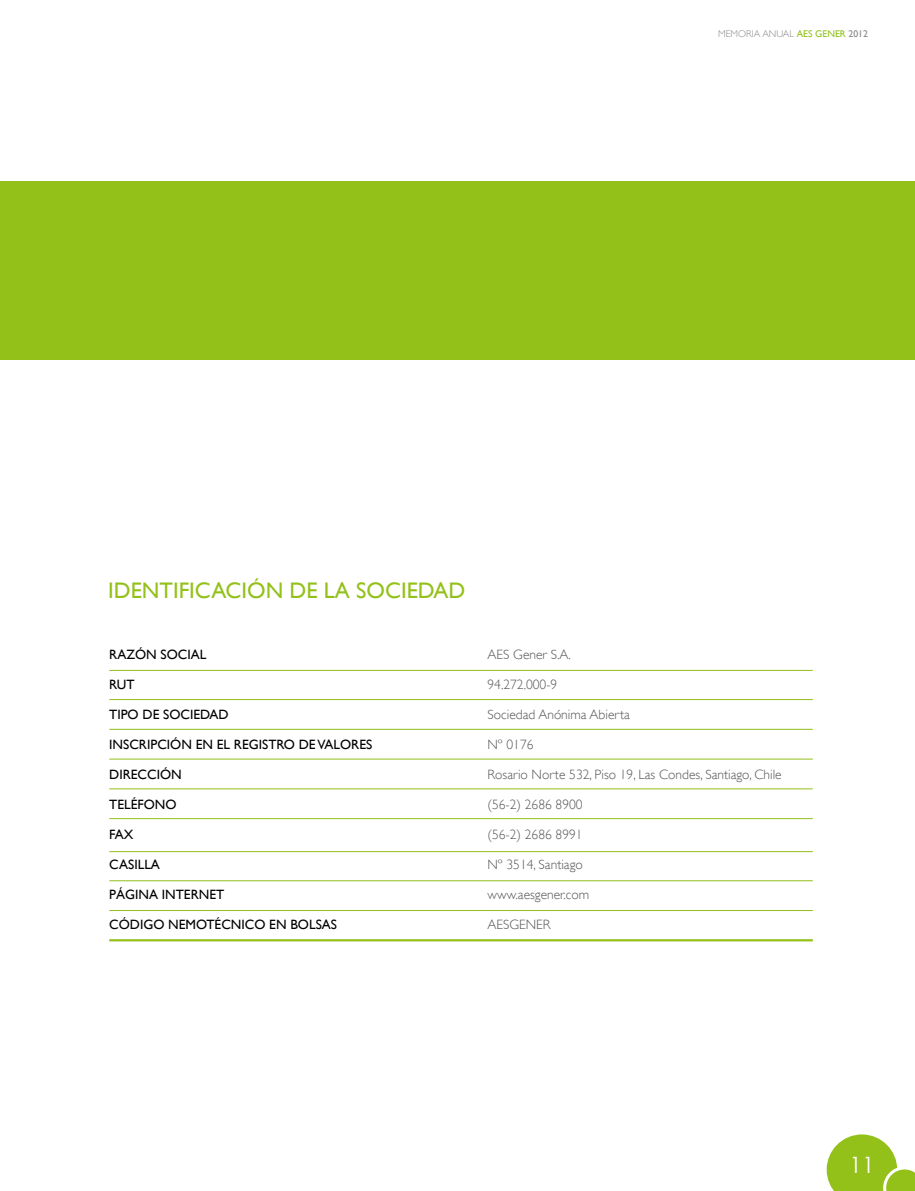
<style>
.page{position:relative;width:915px;height:1191px;background:#fff}
.page>*{position:absolute;margin:0;border:0;box-sizing:border-box;transform-origin:0 0}
.t1{font:22.5px "Gill Sans";color:#93c11a}
.t2{font:22.5px "Century Gothic";color:#fff}
.t3{font:300 13.5px "Gill Sans";color:#565655}
.t4{font:13.5px "Gill Sans";color:#000}
.t5{font:300 9.75px "Gill Sans";color:#868786}
.t6{font:9.75px "Gill Sans";color:#868786}
.s1{font-weight:400;color:#93c11a}
</style>
<div class="page">
<svg style="left:826px;top:1134px;width:88px;height:57px"></svg>
<div style="left:0;top:181px;width:914px;height:178px;background:#93c11a"></div>
<hr style="left:109px;top:670px;width:703px;height:1px;background:#93c11a">
<hr style="left:109px;top:818px;width:703px;height:1px;background:#93c11a">
<hr style="left:109px;top:788px;width:703px;height:1px;background:#93c11a">
<hr style="left:109px;top:758px;width:703px;height:1px;background:#93c11a">
<hr style="left:109px;top:729px;width:703px;height:1px;background:#93c11a">
<hr style="left:109px;top:699px;width:703px;height:1px;background:#93c11a">
<hr style="left:109px;top:851px;width:703px;height:1px;background:#93c11a">
<hr style="left:109px;top:939px;width:703px;height:2px;background:#93c11a">
<hr style="left:109px;top:910px;width:703px;height:1px;background:#93c11a">
<hr style="left:109px;top:880px;width:703px;height:1px;background:#93c11a">
<h1 class="t1" style="left:108px;top:577px;width:14px">IDENTIFICACIÓN</h1>
<h1 class="t1" style="left:289px;top:577px;width:92px">DE LA SOCIEDAD</h1>
<p class="t5" style="left:717px;top:28px;width:111px">MEMORIA ANUAL <span class="s1">AES GENER</span></p>
<p class="t6" style="left:848px;top:28px;width:21px">2012</p>
<p class="t4" style="left:109px;top:646px;width:99px">RAZÓN SOCIAL</p>
<p class="t3" style="left:487px;top:647px;width:85px">AES Gener S.A.</p>
<p class="t4" style="left:109px;top:676px;width:27px">RUT</p>
<p class="t3" style="left:487px;top:677px;width:71px">94.272.000-9</p>
<p class="t4" style="left:109px;top:706px;width:121px">TIPO DE SOCIEDAD</p>
<p class="t3" style="left:487px;top:707px;width:144px">Sociedad Anónima Abierta</p>
<p class="t4" style="left:109px;top:736px;width:263px">INSCRIPCIÓN EN EL REG ISTRO DE VALORES</p>
<p class="t3" style="left:487px;top:737px;width:47px">Nº 0176</p>
<p class="t4" style="left:109px;top:766px;width:74px">DIRECCIÓN</p>
<p class="t3" style="left:487px;top:767px;width:295px">Rosario Norte 532, Piso 19, Las Condes, Santiago, Chile</p>
<p class="t4" style="left:109px;top:796px;width:69px">TELÉFONO</p>
<p class="t3" style="left:487px;top:797px;width:96px">(56-2) 2686 8900</p>
<p class="t4" style="left:109px;top:826px;width:26px">FAX</p>
<p class="t3" style="left:487px;top:827px;width:96px">(56-2) 2686 8991</p>
<p class="t4" style="left:109px;top:856px;width:52px">CASILLA</p>
<p class="t3" style="left:487px;top:857px;width:97px">Nº 3514, Santiago</p>
<p class="t4" style="left:109px;top:886px;width:116px">PÁG INA INTERNET</p>
<p class="t3" style="left:487px;top:887px;width:103px">www.aesgener.com</p>
<p class="t4" style="left:109px;top:916px;width:228px">CÓDIGO NEMOTÉCNICO EN BOLSAS</p>
<p class="t3" style="left:487px;top:917px;width:65px">AESGENER</p>
<h1 class="t2" style="left:849px;top:1151px;width:26px">11</h1>
</div>
